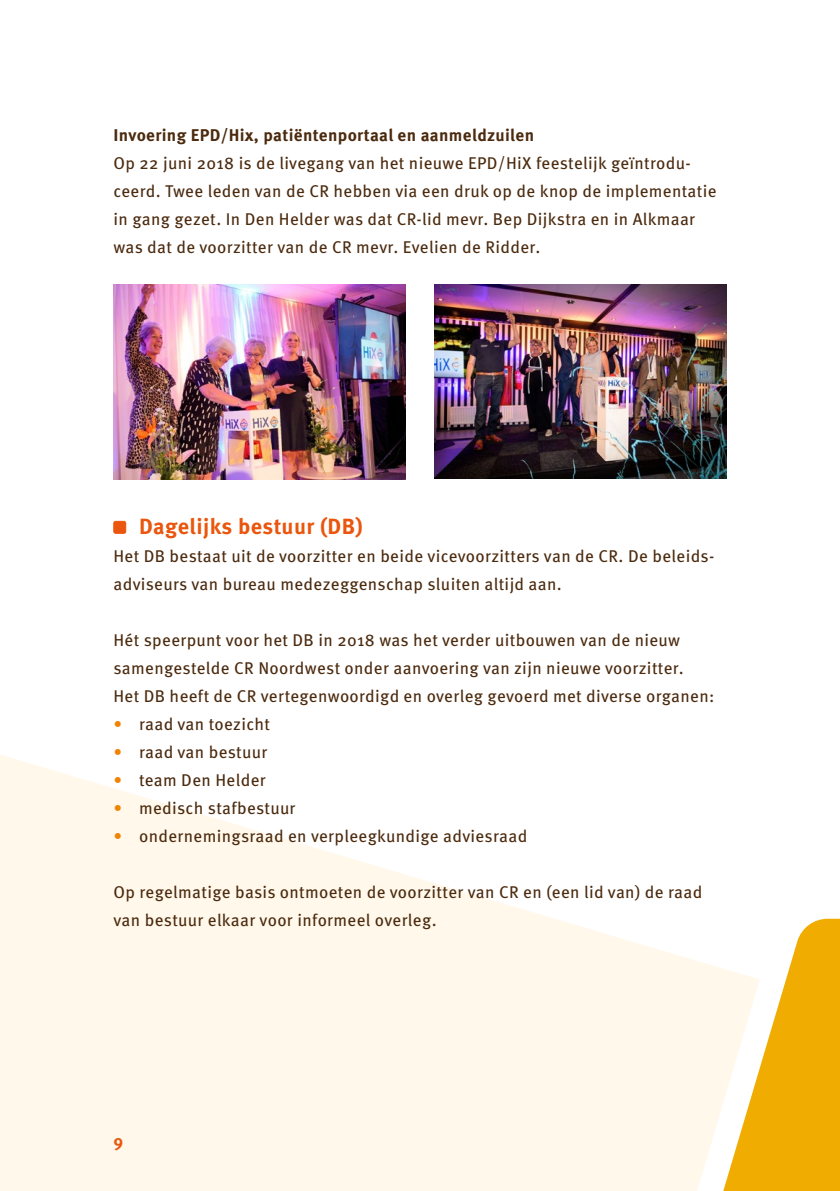
<style>
.page{position:relative;width:840px;height:1191px;background:#fff}
.page>*{position:absolute;margin:0;border:0;box-sizing:border-box;transform-origin:0 0}
.t1{font:700 22px "Meta Pro";letter-spacing:.02em;color:#ea560d}
.t2{font:17px/28px "Meta Pro";letter-spacing:.02em;color:#4b2a0e}
.t3{font:700 17px "Meta Pro";letter-spacing:.02em;color:#4b2a0e}
.t4{font:700 17px "Meta Pro";color:#ea560d}
.s1{color:#f08300}
</style>
<div class="page">
<svg style="left:759px;top:918px;width:80px;height:273px"></svg>
<svg style="left:0;top:755px;width:759px;height:436px;fill:#fff8eb"></svg>
<div style="left:114px;top:521px;width:12px;height:12px;background:#ea560d;border-radius:2px"></div>
<div style="left:113px;top:521px;width:13px;height:12px;border:1px solid #ea560d;border-radius:2px"></div>
<img style="left:113px;top:284px;width:292px;height:195px">
<img style="left:434px;top:284px;width:292px;height:195px">
<p class="t3" style="left:113px;top:122px;width:422px">Invoering EPD/Hix, patiëntenportaal en aanmeldzuilen</p>
<p class="t2" style="left:113px;top:148px;width:604px">Op 22 juni 2018 is de livegang van het nieuwe EPD/HiX feestelijk geïntrodu&shy;ceerd. Twee leden van de CR hebben via een druk op de knop de implementatie in gang gezet. In Den Helder was dat CR-lid mevr. Bep Dijkstra en in Alkmaar was dat de voorzitter van de CR mevr. Evelien de Ridder.</p>
<p class="t1" style="left:139px;top:509px;width:225px">Dagelijks bestuur (DB)</p>
<p class="t2" style="left:113px;top:540px;width:602px">Het DB bestaat uit de voorzitter en beide vicevoorzitters van de CR. De beleids&shy;adviseurs van bureau medezeggenschap sluiten altijd aan.</p>
<p class="t2" style="left:113px;top:624px;width:602px">Hét speerpunt voor het DB in 2018 was het verder uitbouwen van de nieuw samengestelde CR Noordwest onder aanvoering van zijn nieuwe voorzitter.<br>Het DB heeft de CR vertegenwoordigd en overleg gevoerd met diverse organen:</p>
<p class="t2" style="left:113px;top:708px;width:158px"><span class="s1">•</span> raad van toezicht</p>
<p class="t2" style="left:113px;top:736px;width:155px"><span class="s1">•</span> raad van bestuur</p>
<p class="t2" style="left:113px;top:764px;width:154px"><span class="s1">•</span> team Den Helder</p>
<p class="t2" style="left:113px;top:792px;width:183px"><span class="s1">•</span> medisch stafbestuur</p>
<p class="t2" style="left:113px;top:820px;width:415px"><span class="s1">•</span> ondernemingsraad en verpleegkundige adviesraad</p>
<p class="t2" style="left:113px;top:876px;width:590px">Op regelmatige basis ontmoeten de voorzitter van CR en (een lid van) de raad van bestuur elkaar voor informeel overleg.</p>
<p class="t4" style="left:113px;top:1127px;width:11px">9</p>
</div>
